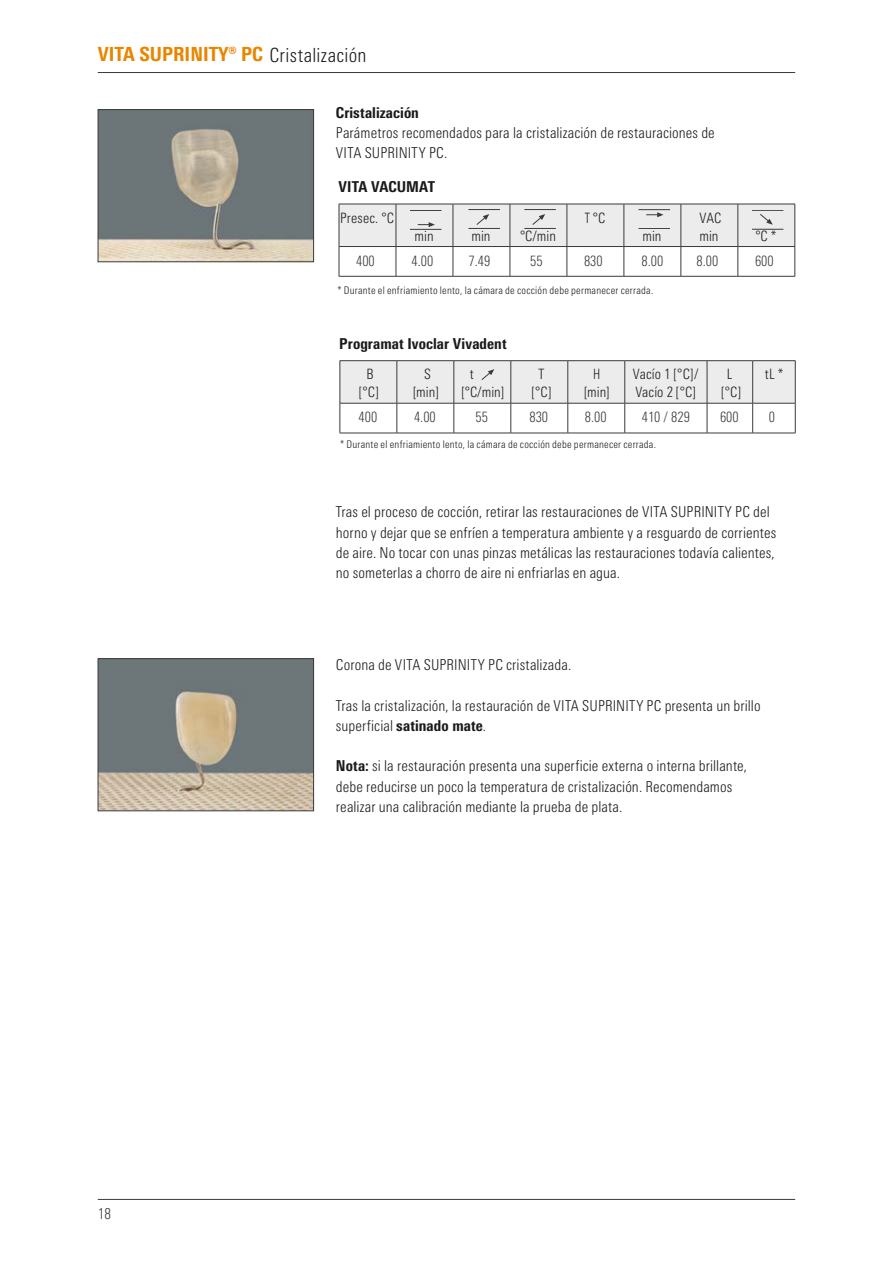
<style>
.page{position:relative;width:893px;height:1263px;background:#fff}
.page>*{position:absolute;margin:0;border:0;box-sizing:border-box;transform-origin:0 0}
.t1{font:800 condensed 19.5px "Univers Next Pro";color:#e98600}
.t2{font:300 condensed 15px/20.2px "Univers Next Pro";letter-spacing:.005em;color:#1a1a1a}
.t3{font:800 condensed 15px "Univers Next Pro";letter-spacing:.005em;color:#1a1a1a}
.t4{font:300 condensed 15px "Univers Next Pro";color:#3b3b3a}
.t5{font:300 condensed 14.25px/18px "Univers Next Pro";color:#1a1a1a;text-align:center}
.t6{font:300 condensed 14.25px "Univers Next Pro";color:#3b3b3a}
.t7{font:300 condensed 14.25px/18px "Univers Next Pro";color:#1a1a1a;text-align:center;scale:.9 1}
.t8{font:300 condensed 10.5px "Univers Next Pro";letter-spacing:.02em;color:#1a1a1a}
.s1{font-weight:300;color:#1a1a1a}
.s2{font-weight:800}
</style>
<div class="page">
<hr style="left:98px;top:1199px;width:697px;height:1px;background:#3b3b3a">
<hr style="left:98px;top:72px;width:697px;height:1px;background:#3b3b3a">
<hr style="left:339px;top:276px;width:57px;height:1px;background:#3b3b3a">
<hr style="left:396px;top:276px;width:57px;height:1px;background:#3b3b3a">
<hr style="left:453px;top:276px;width:57px;height:1px;background:#3b3b3a">
<hr style="left:510px;top:276px;width:57px;height:1px;background:#3b3b3a">
<hr style="left:567px;top:276px;width:57px;height:1px;background:#3b3b3a">
<hr style="left:624px;top:276px;width:57px;height:1px;background:#3b3b3a">
<hr style="left:681px;top:276px;width:57px;height:1px;background:#3b3b3a">
<hr style="left:738px;top:276px;width:57px;height:1px;background:#3b3b3a">
<svg style="left:339px;top:204px;width:457px;height:72px"></svg>
<img style="left:100px;top:111px;width:212px;height:149px">
<div style="left:98px;top:109px;width:216px;height:153px;border:1px solid #3b3b3a"></div>
<img style="left:100px;top:660px;width:212px;height:149px">
<div style="left:98px;top:658px;width:216px;height:153px;border:1px solid #3b3b3a"></div>
<hr style="left:340px;top:360px;width:57px;height:1px;background:#3b3b3a">
<hr style="left:397px;top:360px;width:57px;height:1px;background:#3b3b3a">
<hr style="left:454px;top:360px;width:57px;height:1px;background:#3b3b3a">
<hr style="left:511px;top:360px;width:57px;height:1px;background:#3b3b3a">
<hr style="left:568px;top:360px;width:57px;height:1px;background:#3b3b3a">
<hr style="left:625px;top:360px;width:82px;height:1px;background:#3b3b3a">
<hr style="left:707px;top:360px;width:46px;height:1px;background:#3b3b3a">
<hr style="left:753px;top:360px;width:42px;height:1px;background:#3b3b3a">
<hr style="left:795px;top:361px;width:1px;height:42px;background:#3b3b3a">
<hr style="left:340px;top:403px;width:57px;height:1px;background:#3b3b3a">
<hr style="left:340px;top:403px;width:1px;height:30px;background:#3b3b3a">
<hr style="left:340px;top:433px;width:57px;height:1px;background:#3b3b3a">
<hr style="left:397px;top:403px;width:57px;height:1px;background:#3b3b3a">
<hr style="left:397px;top:403px;width:1px;height:30px;background:#3b3b3a">
<hr style="left:454px;top:403px;width:57px;height:1px;background:#3b3b3a">
<hr style="left:454px;top:403px;width:1px;height:30px;background:#3b3b3a">
<hr style="left:511px;top:403px;width:57px;height:1px;background:#3b3b3a">
<hr style="left:511px;top:403px;width:1px;height:30px;background:#3b3b3a">
<hr style="left:568px;top:403px;width:57px;height:1px;background:#3b3b3a">
<hr style="left:568px;top:403px;width:1px;height:30px;background:#3b3b3a">
<hr style="left:625px;top:403px;width:82px;height:1px;background:#3b3b3a">
<hr style="left:624px;top:403px;width:1px;height:30px;background:#3b3b3a">
<hr style="left:707px;top:403px;width:46px;height:1px;background:#3b3b3a">
<hr style="left:707px;top:403px;width:1px;height:30px;background:#3b3b3a">
<hr style="left:753px;top:403px;width:42px;height:1px;background:#3b3b3a">
<hr style="left:752px;top:403px;width:1px;height:30px;background:#3b3b3a">
<hr style="left:795px;top:403px;width:1px;height:30px;background:#3b3b3a">
<hr style="left:397px;top:433px;width:57px;height:1px;background:#3b3b3a">
<hr style="left:454px;top:433px;width:57px;height:1px;background:#3b3b3a">
<hr style="left:511px;top:433px;width:57px;height:1px;background:#3b3b3a">
<hr style="left:568px;top:433px;width:57px;height:1px;background:#3b3b3a">
<hr style="left:625px;top:433px;width:82px;height:1px;background:#3b3b3a">
<hr style="left:707px;top:433px;width:46px;height:1px;background:#3b3b3a">
<hr style="left:753px;top:433px;width:42px;height:1px;background:#3b3b3a">
<svg style="left:340px;top:361px;width:455px;height:42px;background:#e6e6e7"></svg>
<h1 class="t1" style="left:98px;top:43px;width:270px">VITA SUPRINITY® PC <span class="s1">Cristalización</span></h1>
<p class="t3" style="left:336px;top:104px;width:85px">Cristalización</p>
<p class="t2" style="left:336px;top:123px;width:380px">Parámetros recomendados para la cristalización de restauraciones de<br>VITA SUPRINITY PC.</p>
<p class="t3" style="left:338px;top:178px;width:98px">VITA VACUMAT</p>
<p class="t5" style="left:340px;top:209px;width:55px">Presec. °C</p>
<p class="t5" style="left:414px;top:227px;width:21px">min</p>
<p class="t5" style="left:471px;top:227px;width:21px">min</p>
<p class="t5" style="left:520px;top:227px;width:38px">°C/min</p>
<p class="t7" style="left:585px;top:209px;width:24px">T °C</p>
<p class="t5" style="left:642px;top:227px;width:21px">min</p>
<p class="t5" style="left:699px;top:209px;width:23px;text-align:left">VAC min</p>
<p class="t5" style="left:755px;top:227px;width:23px">°C *</p>
<p class="t6" style="left:356px;top:252px;width:20px">400</p>
<p class="t6" style="left:412px;top:252px;width:23px">4.00</p>
<p class="t6" style="left:469px;top:252px;width:23px">7.49</p>
<p class="t6" style="left:530px;top:252px;width:14px">55</p>
<p class="t6" style="left:584px;top:252px;width:20px">830</p>
<p class="t6" style="left:641px;top:252px;width:23px">8.00</p>
<p class="t6" style="left:696px;top:252px;width:23px">8.00</p>
<p class="t6" style="left:755px;top:252px;width:20px">600</p>
<p class="t8" style="left:337px;top:284px;width:317px">* Durante el enfriamiento lento, la cámara de cocción debe permanecer cerrada.</p>
<p class="t3" style="left:339px;top:334px;width:169px">Programat Ivoclar Vivadent</p>
<p class="t5" style="left:359px;top:365px;width:22px">B [°C]</p>
<p class="t5" style="left:413px;top:365px;width:27px">S [min]</p>
<p class="t5" style="left:461px;top:365px;width:44px;text-align:left;text-indent:8px">t [°C/min]</p>
<p class="t5" style="left:531px;top:365px;width:22px">T [°C]</p>
<p class="t7" style="left:584px;top:365px;width:30px">H [min]</p>
<p class="t5" style="left:633px;top:365px;width:67px;text-align:left">Vacío 1 [°C]/<br>Vacío 2 [°C]</p>
<p class="t5" style="left:721px;top:365px;width:22px">L [°C]</p>
<p class="t5" style="left:765px;top:365px;width:20px">tL *</p>
<p class="t6" style="left:359px;top:409px;width:20px">400</p>
<p class="t6" style="left:414px;top:409px;width:23px">4.00</p>
<p class="t6" style="left:476px;top:409px;width:14px">55</p>
<p class="t6" style="left:529px;top:409px;width:20px">830</p>
<p class="t6" style="left:585px;top:409px;width:23px">8.00</p>
<p class="t6" style="left:642px;top:409px;width:50px">410 / 829</p>
<p class="t6" style="left:720px;top:409px;width:20px">600</p>
<p class="t6" style="left:769px;top:409px;width:8px">0</p>
<p class="t8" style="left:340px;top:439px;width:317px">* Durante el enfriamiento lento, la cámara de cocción debe permanecer cerrada.</p>
<p class="t2" style="left:336px;top:502px;width:442px">Tras el proceso de cocción, retirar las restauraciones de VITA SUPRINITY PC del horno y dejar que se enfríen a temperatura ambiente y a resguardo de corrientes de aire. No tocar con unas pinzas metálicas las restauraciones todavía calientes, no someterlas a chorro de aire ni enfriarlas en agua.</p>
<p class="t4" style="left:98px;top:1205px;width:15px">18</p>
<p class="t2" style="left:336px;top:654px;width:237px">Corona de VITA SUPRINITY PC cristalizada.</p>
<p class="t2" style="left:336px;top:695px;width:426px">Tras la cristalización, la restauración de VITA SUPRINITY PC presenta un brillo superficial <span class="s2">satinado mate</span>.</p>
<p class="t2" style="left:336px;top:756px;width:413px"><span class="s2">Nota:</span> si la restauración presenta una superficie externa o interna brillante, debe reducirse un poco la temperatura de cristalización. Recomendamos realizar una calibración mediante la prueba de plata.</p>
</div>
